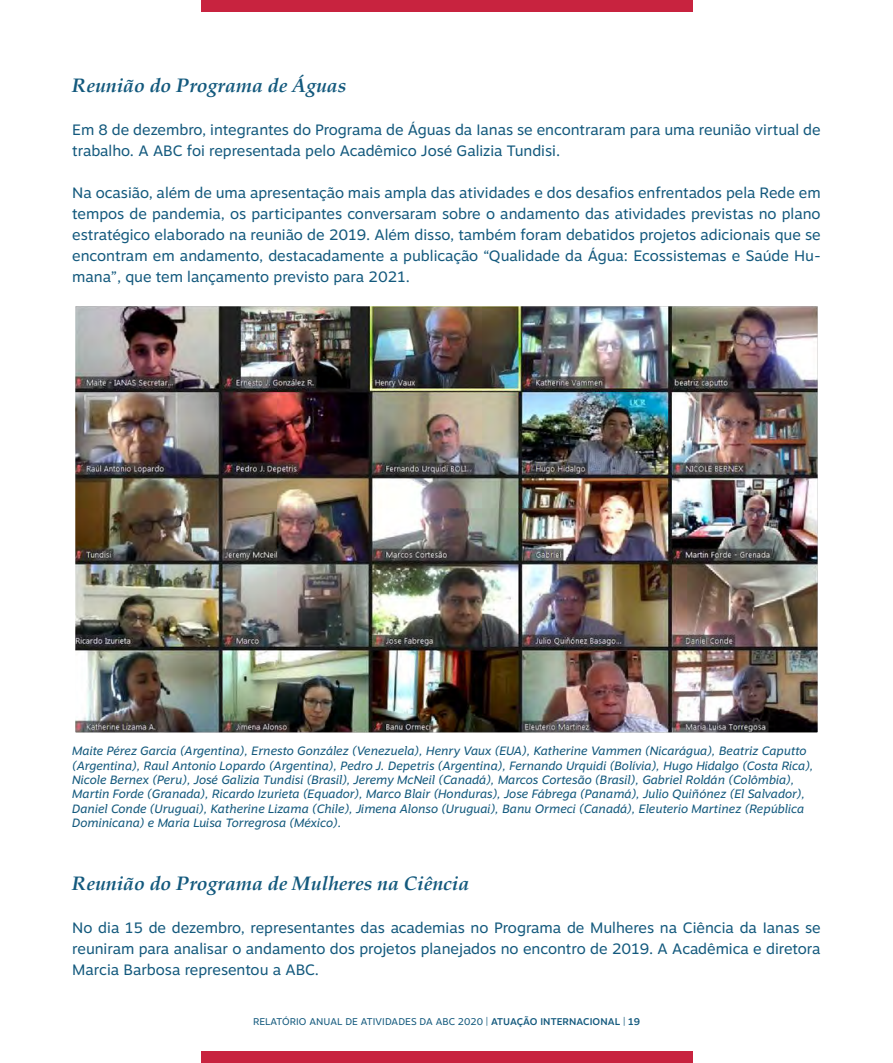
<style>
.page{position:relative;width:893px;height:1063px;background:#fff}
.page>*{position:absolute;margin:0;border:0;box-sizing:border-box;transform-origin:0 0}
.t1{font:italic 700 19.5px "Book Antiqua";color:#13597d}
.Text_corrido{font:15px/21px "Motiva Sans";color:#13597d;text-align:justify}
.Text_corrido-2{font:italic 12px/14.4px "Motiva Sans";color:#13597d}
.t2{font:9.75px "Motiva Sans";letter-spacing:.01em;color:#13597d}
.s1{font-weight:500}
</style>
<div class="page">
<div style="left:201px;top:1051px;width:491px;height:12px;background:#c8233f"></div>
<div style="left:201px;top:0;width:491px;height:12px;background:#c8233f"></div>
<img style="left:76px;top:307px;width:741px;height:424px">
<div style="left:69px;top:300px;width:755px;height:438px;border:6px solid #fff"></div>
<p class="t1" style="left:72px;top:72px;width:276px">Reunião do Programa de Águas</p>
<p class="Text_corrido" style="left:72px;top:119px;width:750px">Em 8 de dezembro, integrantes do Programa de Águas da Ianas se encontraram para uma reunião virtual de trabalho. A ABC foi representada pelo Acadêmico José Galizia Tundisi.</p>
<p class="Text_corrido" style="left:72px;top:182px;width:750px">Na ocasião, além de uma apresentação mais ampla das atividades e dos desafios enfrentados pela Rede em tempos de pandemia, os participantes conversaram sobre o andamento das atividades previstas no plano estratégico elaborado na reunião de 2019. Além disso, também foram debatidos projetos adicionais que se encontram em andamento, destacadamente a publicação “Qualidade da Água: Ecossistemas e Saúde Hu&shy;mana”, que tem lançamento previsto para 2021.</p>
<p class="Text_corrido-2" style="left:72px;top:744px;width:743px">Maite Pérez Garcia (Argentina), Ernesto González (Venezuela), Henry Vaux (EUA), Katherine Vammen (Nicarágua), Beatriz Caputto (Argentina), Raul Antonio Lopardo (Argentina), Pedro J. Depetris (Argentina), Fernando Urquidi (Bolívia), Hugo Hidalgo (Costa Rica), Nicole Bernex (Peru), José Galizia Tundisi (Brasil), Jeremy McNeil (Canadá), Marcos Cortesão (Brasil), Gabriel Roldán (Colômbia), Martin Forde (Granada), Ricardo Izurieta (Equador), Marco Blair (Honduras), Jose Fábrega (Panamá), Julio Quiñónez (El Salvador), Daniel Conde (Uruguai), Katherine Lizama (Chile), Jimena Alonso (Uruguai), Banu Ormeci (Canadá), Eleuterio Martinez (República Dominicana) e Maria Luisa Torregrosa (México).</p>
<p class="t1" style="left:72px;top:870px;width:398px">Reunião do Programa de Mulheres na Ciência</p>
<p class="Text_corrido" style="left:72px;top:917px;width:750px">No dia 15 de dezembro, representantes das academias no Programa de Mulheres na Ciência da Ianas se reuniram para analisar o andamento dos projetos planejados no encontro de 2019. A Acadêmica e diretora Marcia Barbosa representou a ABC.</p>
<p class="t2" style="left:253px;top:1014px;width:388px">RELATÓRIO ANUAL DE ATIVIDADES DA ABC 2020 | <span class="s1">ATUAÇÃO INTERNACIONAL</span> | <span class="s1">19</span></p>
</div>
